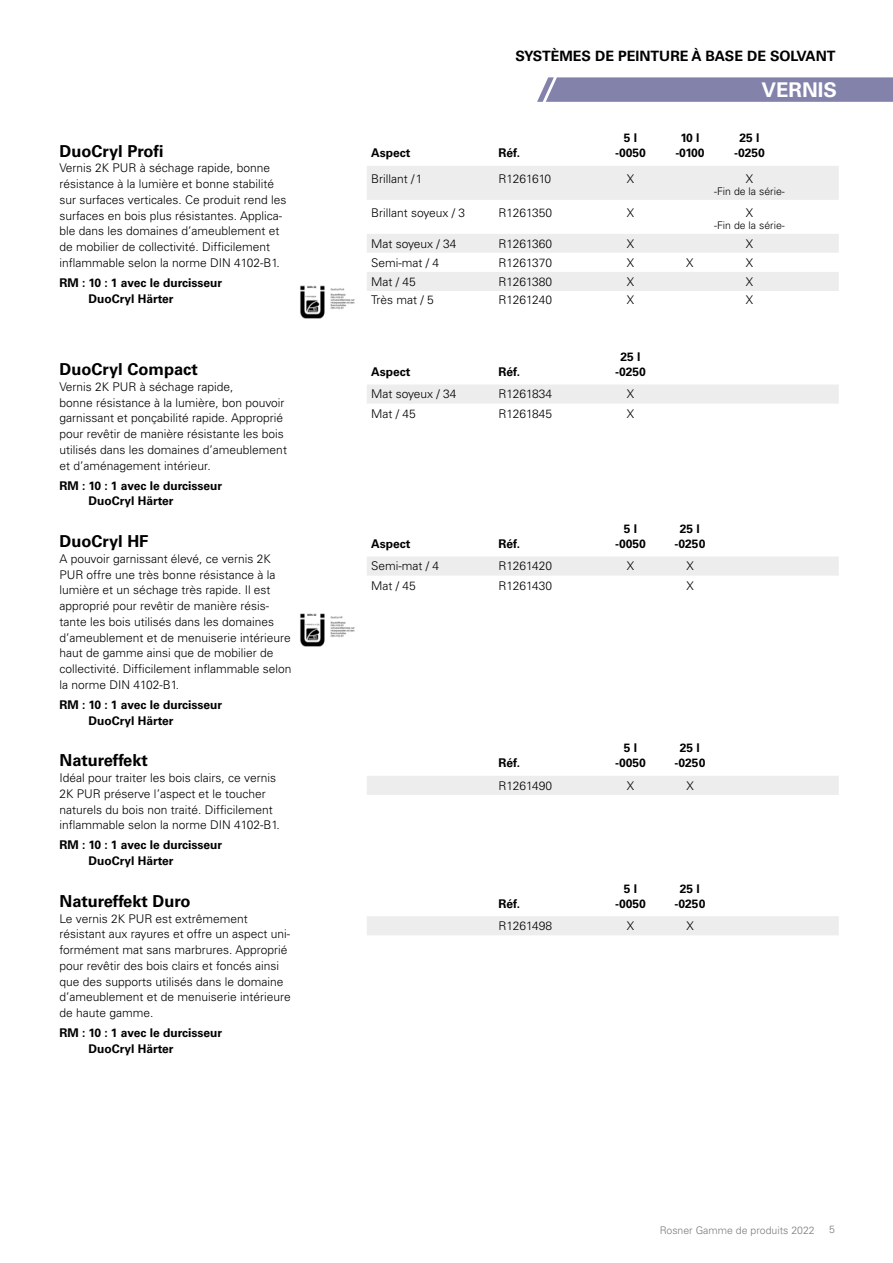
<style>
.page{position:relative;width:893px;height:1263px;background:#fff}
.page>*{position:absolute;margin:0;border:0;box-sizing:border-box;transform-origin:0 0}
.t1{font:700 20.25px "Univers LTCYR 65";color:#fff}
.t2{font:700 16.5px "Univers LT Pro 65";color:#000}
.t3{font:700 14.25px "Univers LTCYR 65";color:#000}
.t4{font:300 12px/15.8px "Univers LT Pro 45";color:#000}
.t5{font:700 12px/15px "Univers LT Pro 65";color:#000;text-align:center}
.t6{font:300 10.5px "Univers LT Pro 45";color:#000}
.t7{font:300 10.5px "Univers LT Pro 45";color:#7c7b7b}
</style>
<div class="page">
<svg style="left:537px;top:77px;width:356px;height:25px"></svg>
<svg style="left:367px;top:166px;width:472px;height:769px"></svg>
<div style="left:367px;top:556px;width:472px;height:20px;background:#ededed"></div>
<img style="left:300px;top:286px;width:55px;height:32px">
<img style="left:300px;top:613px;width:55px;height:33px">
<h2 class="t2" style="left:60px;top:141px;width:106px">DuoCryl Profi</h2>
<p class="t4" style="left:60px;top:160px;width:228px">Vernis 2K PUR à séchage rapide, bonne résistance à la lumière et bonne stabilité sur surfaces verticales. Ce produit rend les surfaces en bois plus résistantes. Applica&shy;ble dans les domaines d’ameublement et de mobilier de collectivité. Difficilement inflammable selon la norme DIN 4102-B1.</p>
<p class="t5" style="left:89px;top:275px;width:135px;line-height:15.8px;text-align:left;text-indent:-29px">RM : 10 : 1 avec le durcisseur<br>DuoCryl Härter</p>
<h2 class="t2" style="left:60px;top:360px;width:140px">DuoCryl Compact</h2>
<p class="t4" style="left:60px;top:379px;width:229px">Vernis 2K PUR à séchage rapide,<br>bonne résistance à la lumière, bon pouvoir garnissant et ponçabilité rapide. Approprié pour revêtir de manière résistante les bois utilisés dans les domaines d’ameublement et d’aménagement intérieur.</p>
<p class="t5" style="left:89px;top:478px;width:135px;line-height:15.8px;text-align:left;text-indent:-29px">RM : 10 : 1 avec le durcisseur<br>DuoCryl Härter</p>
<h2 class="t2" style="left:60px;top:531px;width:90px">DuoCryl HF</h2>
<p class="t4" style="left:60px;top:551px;width:234px">A pouvoir garnissant élevé, ce vernis 2K PUR offre une très bonne résistance à la lumière et un séchage très rapide. Il est approprié pour revêtir de manière résis&shy;tante les bois utilisés dans les domaines d’ameublement et de menuiserie intérieure haut de gamme ainsi que de mobilier de collectivité. Difficilement inflammable selon la norme DIN 4102-B1.</p>
<p class="t5" style="left:89px;top:697px;width:135px;line-height:15.8px;text-align:left;text-indent:-29px">RM : 10 : 1 avec le durcisseur<br>DuoCryl Härter</p>
<h2 class="t2" style="left:60px;top:751px;width:90px">Natureffekt</h2>
<p class="t4" style="left:60px;top:770px;width:222px">Idéal pour traiter les bois clairs, ce vernis 2K PUR préserve l’aspect et le toucher naturels du bois non traité. Difficilement inflammable selon la norme DIN 4102-B1.</p>
<p class="t5" style="left:89px;top:837px;width:135px;line-height:15.8px;text-align:left;text-indent:-29px">RM : 10 : 1 avec le durcisseur<br>DuoCryl Härter</p>
<h2 class="t2" style="left:60px;top:891px;width:133px">Natureffekt Duro</h2>
<p class="t4" style="left:60px;top:910px;width:233px">Le vernis 2K PUR est extrêmement résistant aux rayures et offre un aspect uni&shy;formément mat sans marbrures. Approprié pour revêtir des bois clairs et foncés ainsi que des supports utilisés dans le domaine d’ameublement et de menuiserie intérieure de haute gamme.</p>
<p class="t5" style="left:89px;top:1025px;width:135px;line-height:15.8px;text-align:left;text-indent:-29px">RM : 10 : 1 avec le durcisseur<br>DuoCryl Härter</p>
<p class="t3" style="left:515px;top:46px;width:322px">SYSTÈMES DE PEINTURE À BASE DE SOLVANT</p>
<h1 class="t1" style="left:762px;top:76px;width:77px">VERNIS</h1>
<p class="t5" style="left:371px;top:146px;width:41px">Aspect</p>
<p class="t5" style="left:499px;top:146px;width:23px">Réf.</p>
<p class="t5" style="left:615px;top:131px;width:32px">5 l -0050</p>
<p class="t5" style="left:675px;top:131px;width:31px">10 l -0100</p>
<p class="t5" style="left:734px;top:131px;width:32px">25 l -0250</p>
<p class="t4" style="left:371px;top:171px;width:53px">Brillant /1</p>
<p class="t4" style="left:499px;top:171px;width:54px">R1261610</p>
<p class="t4" style="left:627px;top:171px;width:9px">X</p>
<p class="t4" style="left:746px;top:171px;width:9px">X</p>
<p class="t6" style="left:714px;top:185px;width:72px">-Fin de la série-</p>
<p class="t4" style="left:371px;top:205px;width:96px">Brillant soyeux / 3</p>
<p class="t4" style="left:499px;top:205px;width:55px">R1261350</p>
<p class="t4" style="left:627px;top:205px;width:9px">X</p>
<p class="t4" style="left:746px;top:205px;width:9px">X</p>
<p class="t6" style="left:714px;top:219px;width:72px">-Fin de la série-</p>
<p class="t4" style="left:371px;top:235px;width:87px">Mat soyeux / 34</p>
<p class="t4" style="left:499px;top:235px;width:55px">R1261360</p>
<p class="t4" style="left:627px;top:235px;width:9px">X</p>
<p class="t4" style="left:746px;top:235px;width:9px">X</p>
<p class="t4" style="left:371px;top:254px;width:70px">Semi-mat / 4</p>
<p class="t4" style="left:499px;top:254px;width:55px">R1261370</p>
<p class="t4" style="left:627px;top:254px;width:9px">X</p>
<p class="t4" style="left:686px;top:254px;width:9px">X</p>
<p class="t4" style="left:746px;top:254px;width:9px">X</p>
<p class="t4" style="left:371px;top:274px;width:46px">Mat / 45</p>
<p class="t4" style="left:499px;top:274px;width:55px">R1261380</p>
<p class="t4" style="left:627px;top:274px;width:9px">X</p>
<p class="t4" style="left:746px;top:274px;width:9px">X</p>
<p class="t4" style="left:371px;top:292px;width:64px">Très mat / 5</p>
<p class="t4" style="left:499px;top:292px;width:55px">R1261240</p>
<p class="t4" style="left:627px;top:292px;width:9px">X</p>
<p class="t4" style="left:746px;top:292px;width:9px">X</p>
<p class="t5" style="left:371px;top:364px;width:41px">Aspect</p>
<p class="t5" style="left:499px;top:364px;width:23px">Réf.</p>
<p class="t5" style="left:615px;top:349px;width:32px">25 l -0250</p>
<p class="t4" style="left:371px;top:386px;width:87px">Mat soyeux / 34</p>
<p class="t4" style="left:499px;top:386px;width:55px">R1261834</p>
<p class="t4" style="left:627px;top:386px;width:9px">X</p>
<p class="t4" style="left:371px;top:405px;width:46px">Mat / 45</p>
<p class="t4" style="left:499px;top:405px;width:55px">R1261845</p>
<p class="t4" style="left:627px;top:405px;width:9px">X</p>
<p class="t5" style="left:371px;top:536px;width:41px">Aspect</p>
<p class="t5" style="left:499px;top:536px;width:23px">Réf.</p>
<p class="t5" style="left:615px;top:521px;width:32px">5 l -0050</p>
<p class="t5" style="left:675px;top:521px;width:32px">25 l -0250</p>
<p class="t4" style="left:371px;top:558px;width:70px">Semi-mat / 4</p>
<p class="t4" style="left:499px;top:558px;width:55px">R1261420</p>
<p class="t4" style="left:627px;top:558px;width:9px">X</p>
<p class="t4" style="left:686px;top:558px;width:9px">X</p>
<p class="t4" style="left:371px;top:577px;width:46px">Mat / 45</p>
<p class="t4" style="left:499px;top:577px;width:55px">R1261430</p>
<p class="t4" style="left:686px;top:577px;width:9px">X</p>
<p class="t5" style="left:499px;top:755px;width:23px">Réf.</p>
<p class="t5" style="left:615px;top:740px;width:32px">5 l -0050</p>
<p class="t5" style="left:675px;top:740px;width:32px">25 l -0250</p>
<p class="t4" style="left:499px;top:777px;width:55px">R1261490</p>
<p class="t4" style="left:627px;top:777px;width:9px">X</p>
<p class="t4" style="left:686px;top:777px;width:9px">X</p>
<p class="t5" style="left:499px;top:896px;width:23px">Réf.</p>
<p class="t5" style="left:615px;top:881px;width:32px">5 l -0050</p>
<p class="t5" style="left:675px;top:881px;width:32px">25 l -0250</p>
<p class="t4" style="left:499px;top:918px;width:55px">R1261498</p>
<p class="t4" style="left:627px;top:918px;width:9px">X</p>
<p class="t4" style="left:686px;top:918px;width:9px">X</p>
<p class="t7" style="left:660px;top:1223px;width:157px">Rosner Gamme de produits 2022</p>
<p class="t7" style="left:829px;top:1223px;width:7px">5</p>
</div>
